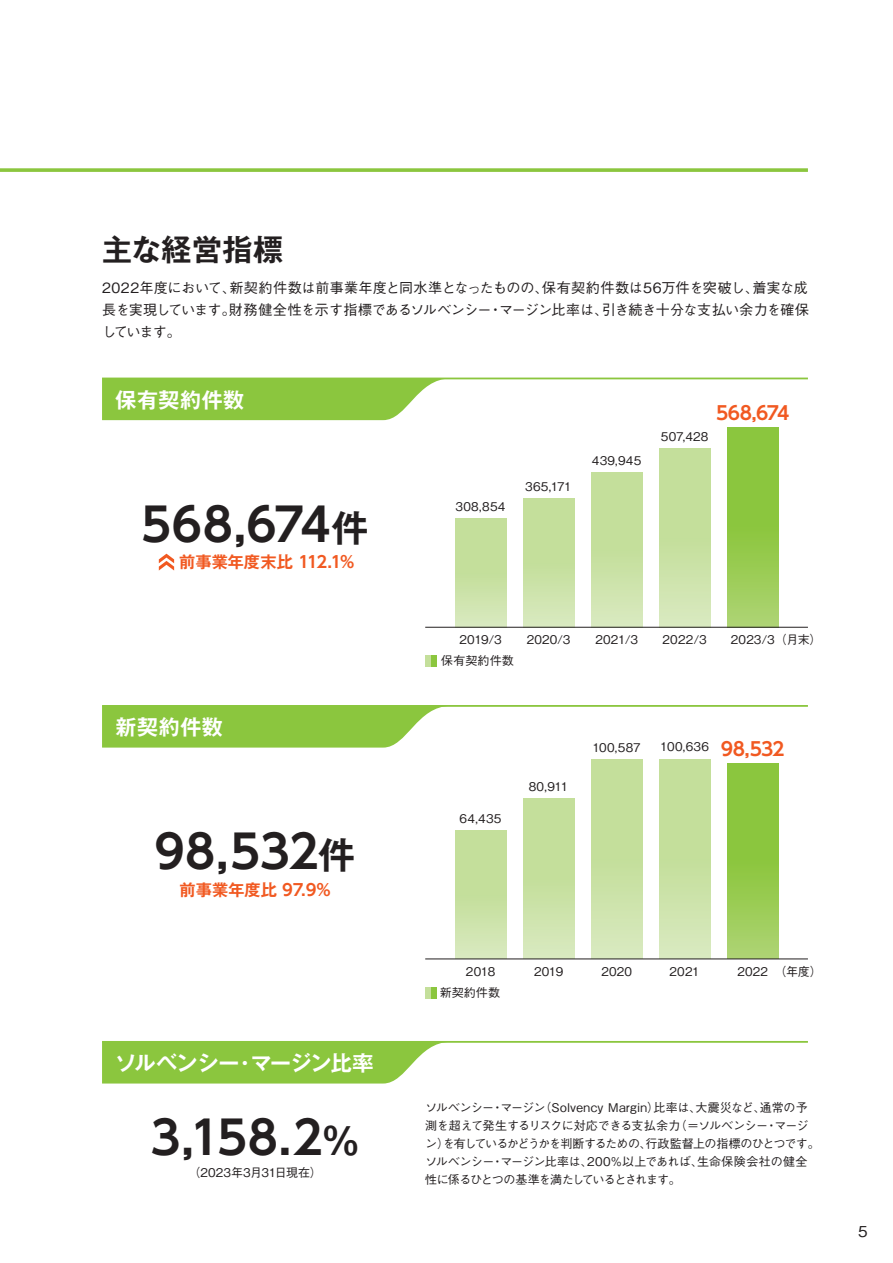
<style>
.page{position:relative;width:893px;height:1263px;background:#fff}
.page>*{position:absolute;margin:0;border:0;box-sizing:border-box;transform-origin:0 0}
.t1{font:700 45.75px "UD Shin Go Pro De";letter-spacing:-.01em;color:#231f20}
.t2{font:700 30px "Gothic MB101 Pro De";letter-spacing:.01em;color:#231f20}
.t3{font:700 21px "Gothic MB101 Pro De";letter-spacing:-.03em;color:#fff}
.t4{font:700 21px "Gothic MB101 Pro De";letter-spacing:.025em;color:#fff}
.t5{font:700 18.6px "UD Shin Go Pro De";letter-spacing:-.045em;color:#f15921}
.t6{font:700 16.2px "Gothic MB101 Pro De";letter-spacing:.005em;color:#f15921}
.t7{font:500 15px "Gothic BBB Pro";color:#231f20}
.t8{font:500 14.1px/22.2px "Gothic BBB Pro";letter-spacing:-.04em;color:#231f20;text-align:justify}
.t9{font:500 12px/18px "Gothic BBB Pro";letter-spacing:-.04em;color:#231f20}
.t10{font:500 12px "Gothic BBB Pro";letter-spacing:-.01em;color:#231f20}
.s1{font-family:"Gothic MB101 Pro De";font-size:36.6px}
.s2{font-family:"UD Shin Go Pro De"}
</style>
<div class="page">
<svg style="left:0;top:168px;width:808px;height:4px;background:#96cb50"></svg>
<div style="left:455px;top:519px;width:51px;height:108px;background:linear-gradient(to bottom,#bedc91,#d4e7b7)"></div>
<div style="left:523px;top:499px;width:51px;height:128px;background:linear-gradient(to bottom,#bedc91,#d4e7b7)"></div>
<div style="left:591px;top:473px;width:51px;height:154px;background:linear-gradient(to bottom,#bedc91,#d4e7b7)"></div>
<div style="left:659px;top:449px;width:51px;height:178px;background:linear-gradient(to bottom,#bedc91,#d4e7b7)"></div>
<div style="left:727px;top:427px;width:51px;height:200px;background:linear-gradient(to bottom,#82c230,#a5d066)"></div>
<hr style="left:425px;top:627px;width:383px;height:1px;background:#231f20">
<div style="left:455px;top:831px;width:51px;height:128px;background:linear-gradient(to bottom,#bedc91,#d4e7b7)"></div>
<div style="left:523px;top:798px;width:51px;height:161px;background:linear-gradient(to bottom,#bfdc91,#d4e7b7)"></div>
<div style="left:591px;top:759px;width:51px;height:200px;background:linear-gradient(to bottom,#bedc91,#d4e7b7)"></div>
<div style="left:659px;top:759px;width:51px;height:200px;background:linear-gradient(to bottom,#bedc91,#d4e7b7)"></div>
<div style="left:727px;top:763px;width:51px;height:196px;background:linear-gradient(to bottom,#82c230,#a5d066)"></div>
<hr style="left:425px;top:958px;width:383px;height:1px;background:#231f20">
<hr style="left:102px;top:705px;width:706px;height:2px;background:#8bc63e">
<svg style="left:102px;top:706px;width:349px;height:41px;background:#97cb52"></svg>
<hr style="left:102px;top:378px;width:706px;height:1px;background:#8bc63e">
<svg style="left:102px;top:379px;width:349px;height:41px;background:#97cc52"></svg>
<hr style="left:102px;top:1041px;width:706px;height:2px;background:#8bc63e">
<svg style="left:102px;top:1042px;width:349px;height:41px;background:#97cb52"></svg>
<svg style="left:159px;top:554px;width:15px;height:16px"></svg>
<div style="left:425px;top:655px;width:12px;height:12px;background:#8bc63e"></div>
<div style="left:425px;top:655px;width:6px;height:12px;background:#c4df9b"></div>
<div style="left:425px;top:986px;width:12px;height:12px;background:#8bc63e"></div>
<div style="left:425px;top:986px;width:6px;height:12px;background:#c4df9b"></div>
<h2 class="t2" style="left:102px;top:224px;width:183px">主な経営指標</h2>
<p class="t8" style="left:102px;top:275px;width:709px">2022年度において、新契約件数は前事業年度と同水準となったものの、保有契約件数は56万件を突破し、着実な成長を実現しています。財務健全性を示す指標であるソルベンシー・マージン比率は、引き続き十分な支払い余力を確保しています。</p>
<h3 class="t4" style="left:116px;top:382px;width:130px">保有契約件数</h3>
<h1 class="t1" style="left:141px;top:487px;width:229px">568,674<span class="s1">件</span></h1>
<h3 class="t6" style="left:179px;top:549px;width:177px">前事業年度末比 <span class="s2">112.1%</span></h3>
<h3 class="t4" style="left:116px;top:710px;width:109px">新契約件数</h3>
<h1 class="t1" style="left:154px;top:814px;width:202px">98,532<span class="s1">件</span></h1>
<h3 class="t6" style="left:180px;top:876px;width:153px">前事業年度比 <span class="s2">97.9%</span></h3>
<h3 class="t3" style="left:116px;top:1046px;width:259px">ソルベンシー・マージン比率</h3>
<h1 class="t1" style="left:150px;top:1101px;width:210px">3,158.2<span class="s1">%</span></h1>
<p class="t10" style="left:189px;top:1162px;width:135px">（2023年3月31日現在）</p>
<p class="t10" style="left:456px;top:497px;width:51px">308,854</p>
<p class="t10" style="left:525px;top:477px;width:48px">365,171</p>
<p class="t10" style="left:592px;top:451px;width:51px">439,945</p>
<p class="t10" style="left:661px;top:427px;width:49px">507,428</p>
<h3 class="t5" style="left:716px;top:397px;width:75px">568,674</h3>
<p class="t10" style="left:459px;top:630px;width:44px">2019/3</p>
<p class="t10" style="left:731px;top:630px;width:92px">2023/3（月末）</p>
<p class="t10" style="left:527px;top:630px;width:45px">2020/3</p>
<p class="t10" style="left:595px;top:630px;width:44px">2021/3</p>
<p class="t10" style="left:663px;top:630px;width:46px">2022/3</p>
<p class="t10" style="left:441px;top:651px;width:74px">保有契約件数</p>
<p class="t10" style="left:460px;top:809px;width:43px">64,435</p>
<p class="t10" style="left:529px;top:776px;width:41px">80,911</p>
<p class="t10" style="left:592px;top:737px;width:50px">100,587</p>
<p class="t10" style="left:660px;top:737px;width:50px">100,636</p>
<h3 class="t5" style="left:721px;top:733px;width:65px">98,532</h3>
<p class="t10" style="left:466px;top:962px;width:31px">2018</p>
<p class="t10" style="left:440px;top:983px;width:62px">新契約件数</p>
<p class="t10" style="left:534px;top:962px;width:31px">2019</p>
<p class="t10" style="left:601px;top:962px;width:32px">2020</p>
<p class="t10" style="left:670px;top:962px;width:32px">2021</p>
<p class="t10" style="left:737px;top:962px;width:32px">2022</p>
<p class="t10" style="left:774px;top:962px;width:49px">（年度）</p>
<p class="t9" style="left:425px;top:1097px;width:396px">ソルベンシー・マージン（Solvency Margin）比率は、大震災など、通常の予測を超えて発生するリスクに対応できる支払余力（＝ソルベンシー・マージン）を有しているかどうかを判断するための、行政監督上の指標のひとつです。ソルベンシー・マージン比率は、200%以上であれば、生命保険会社の健全性に係るひとつの基準を満たしているとされます。</p>
<p class="t7" style="left:858px;top:1220px;width:11px">5</p>
</div>
